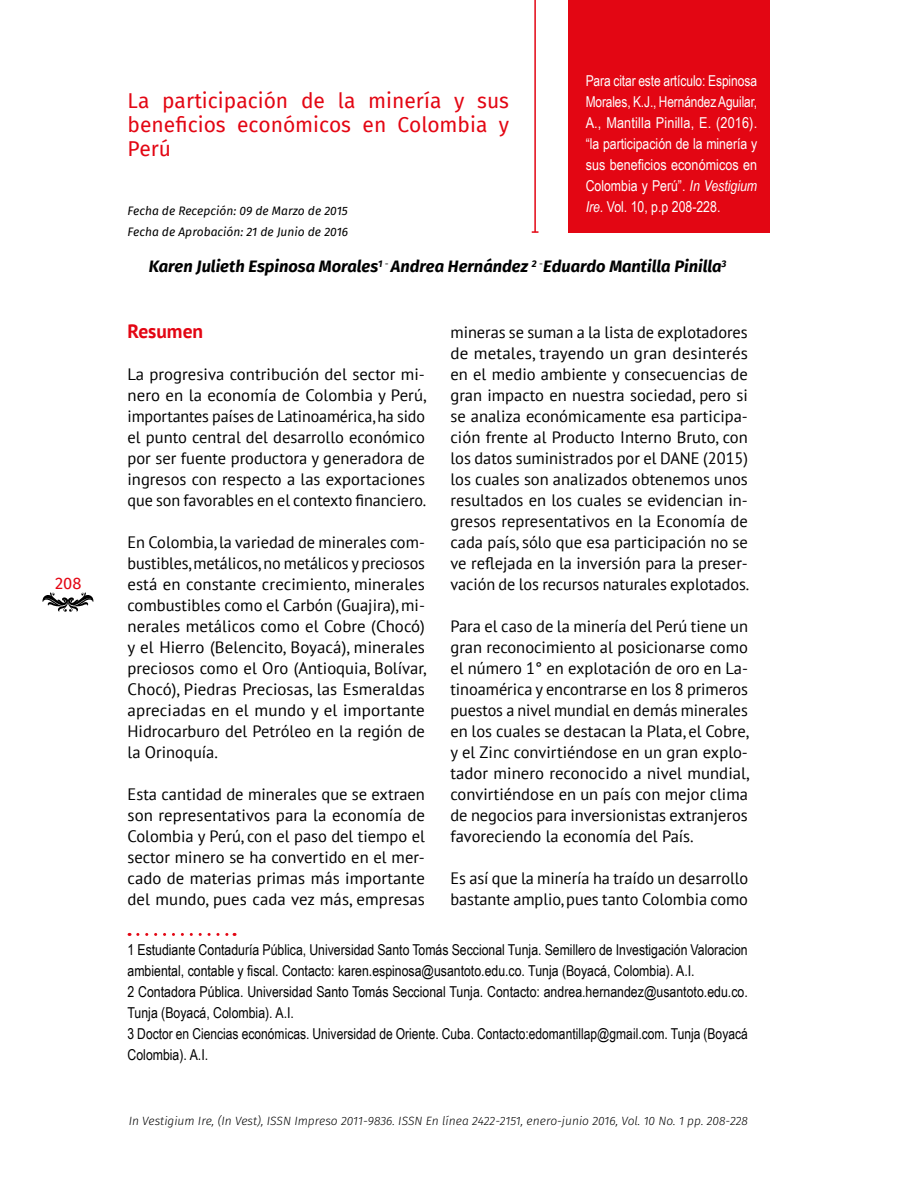
<style>
.page{position:relative;width:918px;height:1188px;background:#fff}
.page>*{position:absolute;margin:0;border:0;box-sizing:border-box;transform-origin:0 0}
.t1{font:21px/24px "Fira Sans";color:#e30613;text-align:justify}
.t2{font:700 19.5px "PT Sans";color:#e30613}
.t3{font:16.5px/21px "PT Sans";letter-spacing:-.005em;color:#000;text-align:justify}
.t4{font:italic 700 16.5px "Fira Sans";color:#000}
.t5{font:16.5px "Fira Sans";color:#e30613}
.t6{font:15px/21px "Arial Narrow";color:#000}
.t7{font:15px/21px "Arial Narrow";color:#fff;text-align:justify}
.t8{font:italic 300 12px "Fira Sans";color:#000}
.t9{font:italic 12px/21px "Fira Sans";color:#000}
.s1{font-style:italic}
</style>
<div class="page">
<svg style="left:42px;top:592px;width:52px;height:20px"></svg>
<div style="left:569px;top:0;width:201px;height:233px;background:#e30613"></div>
<hr style="left:534px;top:0;width:2px;height:232px;background:#e30613">
<svg style="left:138px;top:933px;width:97px;height:3px"></svg>
<p class="t5" style="left:55px;top:572px;width:28px">208</p>
<p class="t7" style="left:586px;top:69px;width:173px">Para citar este artículo: Espinosa Morales, K.J., Hernández Aguilar, A., Mantilla Pinilla, E. (2016). “la participación de la minería y sus beneficios económicos en Colombia y Perú”. <span class="s1">In Vestigium Ire.</span> Vol. 10, p.p 208-228.</p>
<p class="t1" style="left:128px;top:89px;width:383px">La participación de la minería y sus beneficios económicos en Colombia y Perú</p>
<p class="t9" style="left:128px;top:201px;width:222px">Fecha de Recepción: 09 de Marzo de 2015<br>Fecha de Aprobación: 21 de Junio de 2016</p>
<p class="t4" style="left:149px;top:255px;width:579px">Karen Julieth Espinosa Morales<sup>1</sup> <sup>-</sup> Andrea Hernández <sup>2</sup> <sup>-</sup>Eduardo Mantilla Pinilla<sup>3</sup></p>
<p class="t2" style="left:128px;top:318px;width:77px">Resumen</p>
<p class="t3" style="left:128px;top:363px;width:300px">La progresiva contribución del sector mi&shy;nero en la economía de Colombia y Perú, importantes países de Latinoamérica, ha sido el punto central del desarrollo económico por ser fuente productora y generadora de ingresos con respecto a las exportaciones que son favorables en el contexto financiero.</p>
<p class="t3" style="left:128px;top:531px;width:300px">En Colombia, la variedad de minerales com&shy;bustibles, metálicos, no metálicos y preciosos está en constante crecimiento, minerales combustibles como el Carbón (Guajira), mi&shy;nerales metálicos como el Cobre (Chocó) y el Hierro (Belencito, Boyacá), minerales preciosos como el Oro (Antioquia, Bolívar, Chocó), Piedras Preciosas, las Esmeraldas apreciadas en el mundo y el importante Hidrocarburo del Petróleo en la región de la Orinoquía.</p>
<p class="t3" style="left:128px;top:783px;width:299px">Esta cantidad de minerales que se extraen son representativos para la economía de Colombia y Perú, con el paso del tiempo el sector minero se ha convertido en el mer&shy;cado de materias primas más importante del mundo, pues cada vez más, empresas</p>
<p class="t3" style="left:450px;top:321px;width:300px">mineras se suman a la lista de explotadores de metales, trayendo un gran desinterés en el medio ambiente y consecuencias de gran impacto en nuestra sociedad, pero si se analiza económicamente esa participa&shy;ción frente al Producto Interno Bruto, con los datos suministrados por el DANE (2015) los cuales son analizados obtenemos unos resultados en los cuales se evidencian in&shy;gresos representativos en la Economía de cada país, sólo que esa participación no se ve reflejada en la inversión para la preser&shy;vación de los recursos naturales explotados.</p>
<p class="t3" style="left:450px;top:615px;width:300px">Para el caso de la minería del Perú tiene un gran reconocimiento al posicionarse como el número 1° en explotación de oro en La&shy;tinoamérica y encontrarse en los 8 primeros puestos a nivel mundial en demás minerales en los cuales se destacan la Plata, el Cobre, y el Zinc convirtiéndose en un gran explo&shy;tador minero reconocido a nivel mundial, convirtiéndose en un país con mejor clima de negocios para inversionistas extranjeros favoreciendo la economía del País.</p>
<p class="t3" style="left:450px;top:867px;width:299px">Es así que la minería ha traído un desarrollo bastante amplio, pues tanto Colombia como</p>
<p class="t6" style="left:128px;top:939px;width:622px">1 Estudiante Contaduría Pública, Universidad Santo Tomás Seccional Tunja. Semillero de Investigación Valoracion ambiental, contable y fiscal. Contacto: karen.espinosa@usantoto.edu.co. Tunja (Boyacá, Colombia). A.I.<br>2 Contadora Pública. Universidad Santo Tomás Seccional Tunja. Contacto: andrea.hernandez@usantoto.edu.co.<br>Tunja (Boyacá, Colombia). A.I.<br>3 Doctor en Ciencias económicas. Universidad de Oriente. Cuba. Contacto:edomantillap@gmail.com. Tunja (Boyacá Colombia). A.I.</p>
<p class="t8" style="left:129px;top:1112px;width:621px">In Vestigium Ire, (In Vest), ISSN Impreso 2011-9836. ISSN En línea 2422-2151, enero-junio 2016, Vol. 10 No. 1 pp. 208-228</p>
</div>
